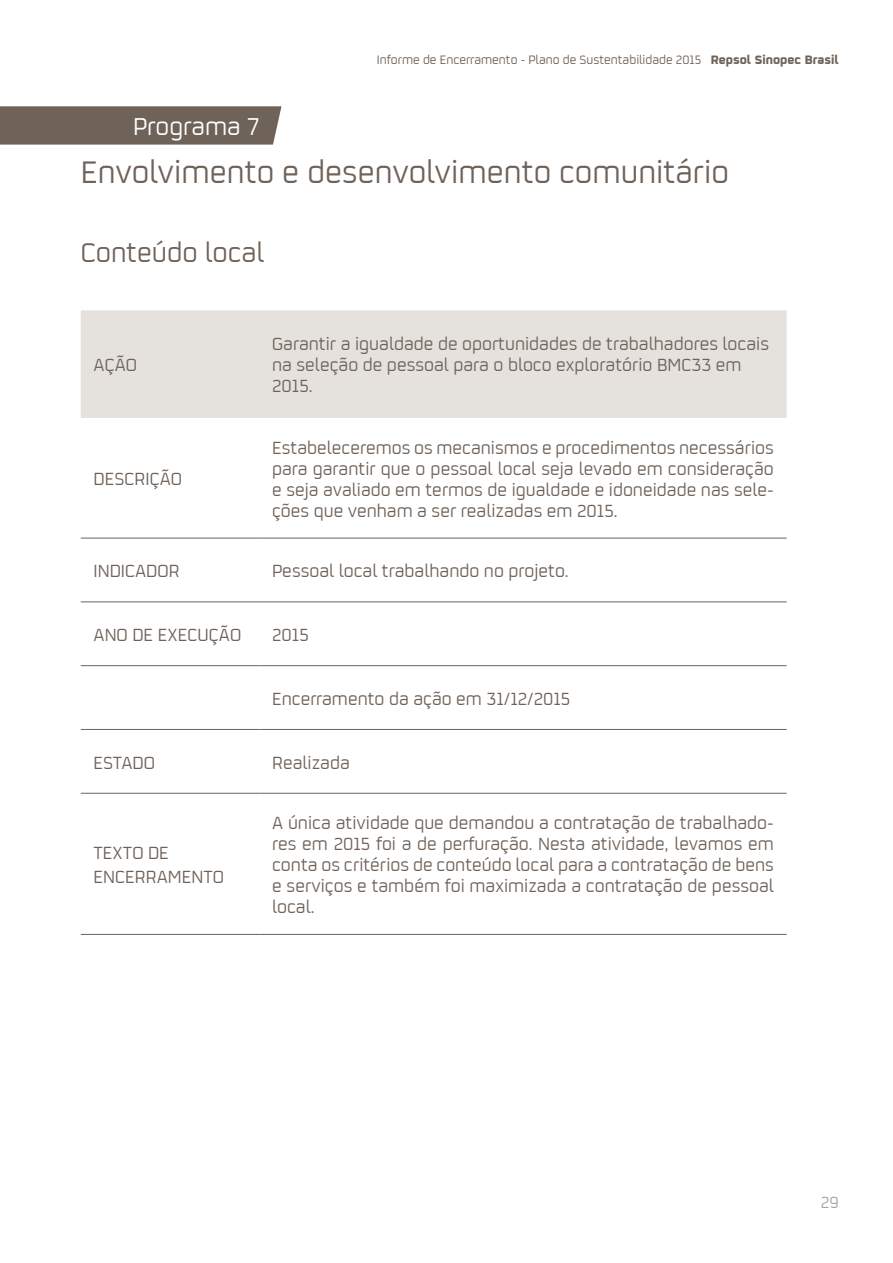
<style>
.page{position:relative;width:893px;height:1263px;background:#fff}
.page>*{position:absolute;margin:0;border:0;box-sizing:border-box;transform-origin:0 0}
.t1{font:34.5px "Repsol";color:#6e6259}
.t2{font:30px "Repsol";color:#6e6259}
.t3{font:27px "Repsol";letter-spacing:-.005em;color:#fff}
.t4{font:19.5px/21px "Repsol";color:#6e6259}
.t5{font:18px "Repsol";color:#aca29a}
.t6{font:13.5px "Repsol";color:#6e6259}
.s1{font-weight:700}
</style>
<div class="page">
<div style="left:81px;top:310px;width:706px;height:108px;background:#e5e2de"></div>
<hr style="left:81px;top:538px;width:178px;height:1px;background:#6e6259">
<hr style="left:259px;top:538px;width:528px;height:1px;background:#6e6259">
<hr style="left:81px;top:601px;width:178px;height:1px;background:#6e6259">
<hr style="left:81px;top:934px;width:178px;height:1px;background:#6e6259">
<hr style="left:259px;top:934px;width:528px;height:1px;background:#6e6259">
<hr style="left:259px;top:601px;width:528px;height:1px;background:#6e6259">
<hr style="left:81px;top:665px;width:178px;height:1px;background:#6e6259">
<hr style="left:259px;top:665px;width:528px;height:1px;background:#6e6259">
<hr style="left:81px;top:729px;width:178px;height:1px;background:#6e6259">
<hr style="left:259px;top:729px;width:528px;height:1px;background:#6e6259">
<hr style="left:81px;top:793px;width:178px;height:1px;background:#6e6259">
<hr style="left:259px;top:793px;width:528px;height:1px;background:#6e6259">
<div style="left:0;top:106px;width:281px;height:39px;background:#6e6259"></div>
<h3 class="t3" style="left:133px;top:108px;width:128px">Programa 7</h3>
<p class="t6" style="left:377px;top:51px;width:464px">Informe de Encerramento - Plano de Sustentabilidade 2015 <span class="s1">Repsol Sinopec Brasil</span></p>
<h1 class="t1" style="left:81px;top:149px;width:650px">Envolvimento e desenvolvimento comunitário</h1>
<h2 class="t2" style="left:81px;top:232px;width:185px">Conteúdo local</h2>
<p class="t4" style="left:94px;top:353px;width:45px">Ação</p>
<p class="t4" style="left:94px;top:467px;width:21px">Descri</p>
<p class="t4" style="left:150px;top:467px;width:34px">ção</p>
<p class="t4" style="left:272px;top:332px;width:498px">Garantir a igualdade de oportunidades de trabalhadores locais na seleção de pessoal para o bloco exploratório BMC33 em<br>2015.</p>
<p class="t4" style="left:272px;top:436px;width:503px;text-align:justify">Estabeleceremos os mecanismos e procedimentos necessários para garantir que o pessoal local seja levado em consideração e seja avaliado em termos de igualdade e idoneidade nas sele&shy;ções que venham a ser realizadas em 2015.</p>
<p class="t4" style="left:94px;top:559px;width:88px">INDICADOR</p>
<p class="t4" style="left:272px;top:559px;width:298px">Pessoal local trabalhando no projeto.</p>
<p class="t4" style="left:94px;top:623px;width:147px">Ano de execução</p>
<p class="t4" style="left:272px;top:623px;width:38px">2015</p>
<p class="t4" style="left:272px;top:687px;width:300px">Encerramento da ação em 31/12/2015</p>
<p class="t4" style="left:94px;top:751px;width:63px">Estado</p>
<p class="t4" style="left:272px;top:751px;width:79px">Realizada</p>
<p class="t4" style="left:94px;top:840px;width:132px;line-height:23.4px">TEXTO DE<br>ENCERRAMENTO</p>
<p class="t4" style="left:272px;top:811px;width:503px;text-align:justify">A única atividade que demandou a contratação de trabalhado&shy;res em 2015 foi a de perfuração. Nesta atividade, levamos em conta os critérios de conteúdo local para a contratação de bens e serviços e também foi maximizada a contratação de pessoal local.</p>
<p class="t5" style="left:821px;top:1190px;width:20px">29</p>
</div>
